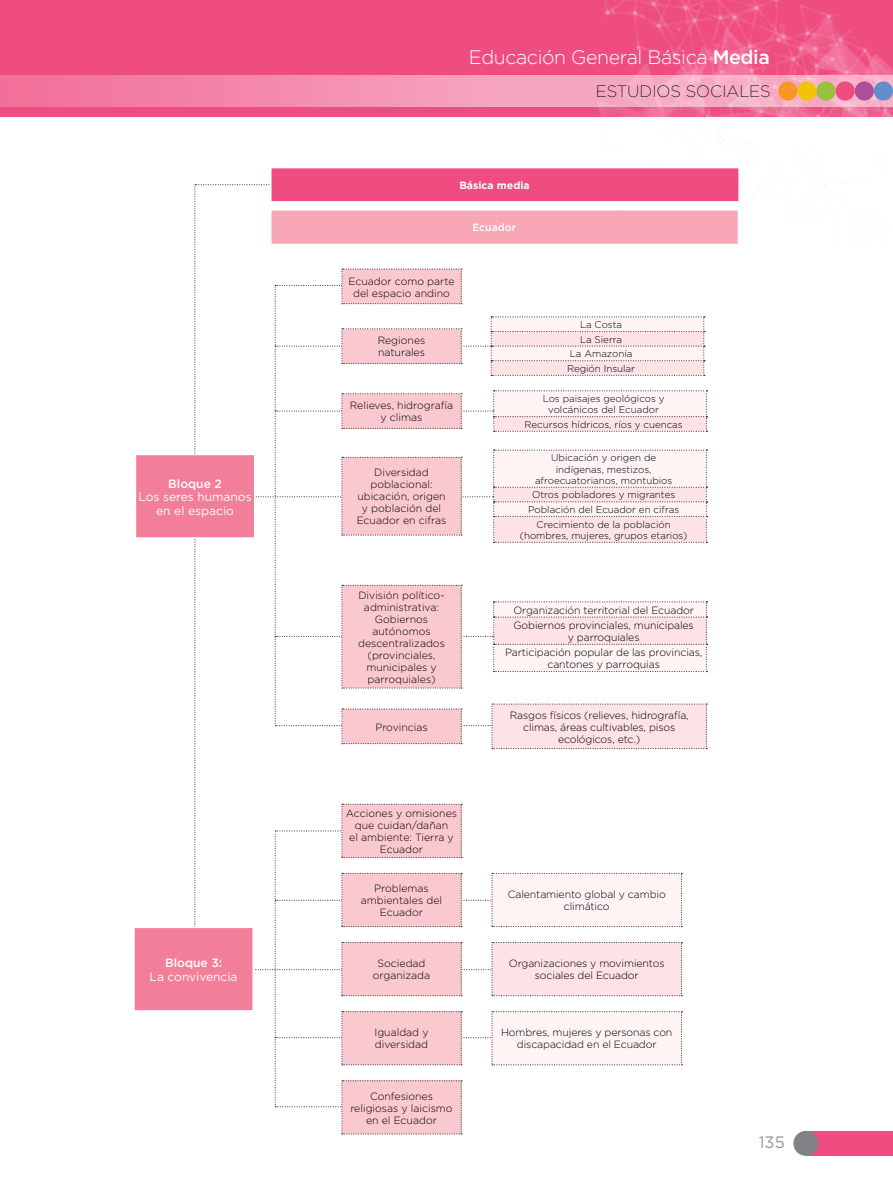
<style>
.page{position:relative;width:893px;height:1191px;background:#fff}
.page>*{position:absolute;margin:0;border:0;box-sizing:border-box;transform-origin:0 0}
.t1{font:300 19.5px "Gotham";letter-spacing:-.02em;color:#fff}
.t2{font:200 16.5px "Gotham";color:#000}
.t3{font:16.5px "Gotham";color:#939598}
.t4{font:12px/13.5px "Gotham";color:#fff;text-align:center}
.t5{font:500 12px "Gotham";color:#fff}
.t6{font:300 10.5px/12px "Gotham";letter-spacing:-.01em;color:#000;text-align:center}
.t7{font:700 10.5px "Gotham";color:#fff}
.t8{font:500 10.5px "Gotham";color:#fff}
.t9{font:300 9.75px/14.5px "Gotham";color:#000;text-align:center}
.s1{font-weight:500}
</style>
<div class="page">
<div style="left:0;top:0;width:893px;height:117px;background:#ef4d80"></div>
<img style="left:598px;top:0;width:295px;height:220px">
<div style="left:0;top:75px;width:893px;height:32px;background:linear-gradient(to right,#f2739b,#f8bed0)"></div>
<div style="left:874px;top:81px;width:19px;height:20px;background:#628fca;border-radius:50%"></div>
<div style="left:797px;top:81px;width:19px;height:20px;background:#f3c405;border-radius:50%"></div>
<div style="left:836px;top:81px;width:19px;height:20px;background:#ef4d80;border-radius:50%"></div>
<div style="left:855px;top:81px;width:19px;height:20px;background:#ae4f9e;border-radius:50%"></div>
<div style="left:778px;top:81px;width:19px;height:20px;background:#f8962a;border-radius:50%"></div>
<div style="left:816px;top:81px;width:20px;height:20px;background:#98c13c;border-radius:50%"></div>
<div style="left:806px;top:1130px;width:87px;height:25px;background:#ef4d80"></div>
<div style="left:793px;top:1130px;width:25px;height:25px;background:#808285;border-radius:50%"></div>
<div style="left:134px;top:927px;width:119px;height:84px;background:#f37e9a"></div>
<div style="left:133px;top:926px;width:121px;height:85px;border:2px solid #fff"></div>
<div style="left:135px;top:454px;width:120px;height:84px;background:#f37e9a"></div>
<div style="left:135px;top:454px;width:120px;height:85px;border:2px solid #fff"></div>
<div style="left:270px;top:167px;width:470px;height:36px;background:#ef4d80;border:2px solid #fff"></div>
<div style="left:270px;top:209px;width:469px;height:36px;background:#f7a7b6;border:2px solid #fff"></div>
<svg style="left:194px;top:184px;width:513px;height:950px"></svg>
<p class="t5" style="left:168px;top:475px;width:55px">Bloque 2</p>
<p class="t4" style="left:138px;top:490px;width:115px">Los seres humanos en el espacio</p>
<p class="t5" style="left:165px;top:955px;width:59px">Bloque 3:</p>
<p class="t4" style="left:150px;top:969px;width:89px">La convivencia</p>
<h1 class="t1" style="left:469px;top:45px;width:303px">Educación General Básica <span class="s1">Media</span></h1>
<p class="t7" style="left:459px;top:178px;width:72px">Básica media</p>
<p class="t8" style="left:472px;top:221px;width:45px">Ecuador</p>
<h2 class="t2" style="left:596px;top:81px;width:176px">ESTUDIOS SOCIALES</h2>
<p class="t6" style="left:348px;top:274px;width:108px">Ecuador como parte del espacio andino</p>
<p class="t6" style="left:378px;top:334px;width:49px;text-align:left">Regiones naturales</p>
<p class="t6" style="left:350px;top:399px;width:105px">Relieves, hidrografía y climas</p>
<p class="t6" style="left:357px;top:466px;width:91px">Diversidad poblacional: ubicación, origen y población del<br>Ecuador en cifras</p>
<p class="t6" style="left:358px;top:589px;width:88px">División político&shy;administrativa:<br>Gobiernos autónomos descentralizados (provinciales, municipales y parroquiales)</p>
<p class="t6" style="left:375px;top:720px;width:54px">Provincias</p>
<p class="t6" style="left:346px;top:807px;width:113px">Acciones y omisiones que cuidan/dañan<br>el ambiente: Tierra y<br>Ecuador</p>
<p class="t9" style="left:567px;top:317px;width:70px">La Costa<br>La Sierra<br>La Amazonía<br>Región Insular</p>
<p class="t9" style="left:543px;top:393px;width:123px;line-height:11.2px">Los paisajes geológicos y volcánicos del Ecuador</p>
<p class="t9" style="left:525px;top:417px;width:160px">Recursos hídricos, ríos y cuencas</p>
<p class="t9" style="left:535px;top:452px;width:139px;line-height:11.2px">Ubicación y origen de indígenas, mestizos, afroecuatorianos, montubios</p>
<p class="t9" style="left:528px;top:487px;width:153px">Otros pobladores y migrantes<br>Población del Ecuador en cifras<br>Crecimiento de la población</p>
<p class="t9" style="left:520px;top:528px;width:169px">(hombres, mujeres, grupos etarios)</p>
<p class="t6" style="left:513px;top:602px;width:182px;line-height:15.1px;text-align:left">Organización territorial del Ecuador<br>Gobiernos provinciales, municipales</p>
<p class="t6" style="left:505px;top:629px;width:199px;line-height:15.1px">y parroquiales<br>Participación popular de las provincias,</p>
<p class="t6" style="left:547px;top:658px;width:114px">cantones y parroquias</p>
<p class="t6" style="left:510px;top:708px;width:180px">Rasgos físicos (relieves, hidrografía, climas, áreas cultivables, pisos ecológicos, etc.)</p>
<p class="t6" style="left:361px;top:882px;width:83px">Problemas ambientales del<br>Ecuador</p>
<p class="t6" style="left:508px;top:888px;width:159px">Calentamiento global y cambio climático</p>
<p class="t6" style="left:373px;top:957px;width:59px">Sociedad organizada</p>
<p class="t6" style="left:509px;top:957px;width:157px">Organizaciones y movimientos sociales del Ecuador</p>
<p class="t6" style="left:374px;top:1026px;width:56px;text-align:left">Igualdad y diversidad</p>
<p class="t6" style="left:501px;top:1026px;width:173px">Hombres, mujeres y personas con discapacidad en el Ecuador</p>
<p class="t6" style="left:350px;top:1089px;width:104px">Confesiones religiosas y laicismo en el Ecuador</p>
<h2 class="t3" style="left:759px;top:1131px;width:28px">135</h2>
</div>
